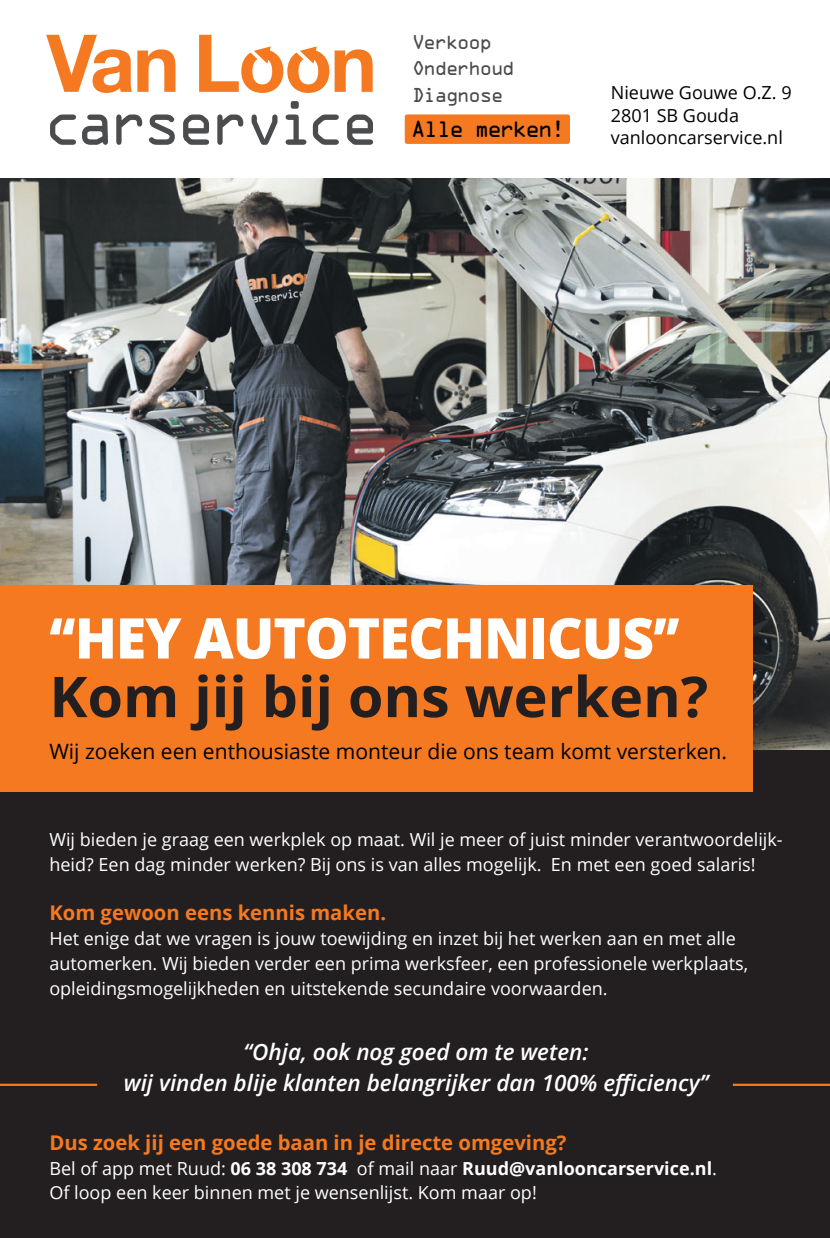
<style>
.page{position:relative;width:830px;height:1238px;background:#fff}
.page>*{position:absolute;margin:0;border:0;box-sizing:border-box;transform-origin:0 0}
.t1{font:800 56.25px "Open Sans";letter-spacing:-.02em;color:#fff}
.t2{font:700 56.25px "Open Sans";color:#231f20}
.t3{font:italic 600 22.5px/31.5px "Open Sans";color:#fff;text-align:center}
.t4{font:21.15px "Open Sans";color:#000001}
.t5{font:21.15px "OCRA Std";letter-spacing:-.12em;color:#000001}
.t6{font:700 20.25px "Open Sans";color:#f47921}
.t7{font:18px/24.8px "Open Sans";color:#fff}
.t8{font:18px/22.5px "Open Sans";color:#000001}
.t9{font:18px/26.6px "OCRA Std";letter-spacing:-.1em;color:#4b4c4d}
.s1{font-weight:700}
</style>
<div class="page">
<svg style="left:46px;top:35px;width:129px;height:58px"></svg>
<svg style="left:199px;top:35px;width:173px;height:58px"></svg>
<svg style="left:50px;top:114px;width:26px;height:31px"></svg>
<svg style="left:82px;top:114px;width:26px;height:31px"></svg>
<svg style="left:116px;top:114px;width:26px;height:31px"></svg>
<svg style="left:149px;top:114px;width:26px;height:31px"></svg>
<svg style="left:183px;top:114px;width:26px;height:31px"></svg>
<svg style="left:217px;top:114px;width:26px;height:31px"></svg>
<svg style="left:251px;top:114px;width:26px;height:31px"></svg>
<svg style="left:285px;top:101px;width:21px;height:44px"></svg>
<svg style="left:313px;top:114px;width:25px;height:31px"></svg>
<svg style="left:347px;top:114px;width:26px;height:31px"></svg>
<div style="left:404px;top:114px;width:165px;height:30px;background:#f47921;border-radius:2px"></div>
<img style="left:0;top:178px;width:829px;height:572px">
<div style="left:0;top:750px;width:829px;height:487px;background:#231f20"></div>
<div style="left:0;top:585px;width:752px;height:207px;background:#f47921"></div>
<hr style="left:0;top:1083px;width:97px;height:2px;background:#f47921">
<hr style="left:732px;top:1083px;width:97px;height:2px;background:#f47921">
<p class="t9" style="left:412px;top:30px;width:104px">Verkoop<br>Onderhoud<br>Diagnose</p>
<p class="t5" style="left:411px;top:120px;width:156px">Alle merken!</p>
<p class="t8" style="left:610px;top:81px;width:182px">Nieuwe Gouwe O.Z. 9<br>2801 SB Gouda vanlooncarservice.nl</p>
<h1 class="t1" style="left:49px;top:595px;width:631px">‘‘HEY AUTOTECHNICUS’’</h1>
<h1 class="t2" style="left:49px;top:657px;width:660px">Kom jij bij ons werken?</h1>
<p class="t4" style="left:49px;top:737px;width:679px">Wij zoeken een enthousiaste monteur die ons team komt versterken.</p>
<p class="t7" style="left:49px;top:826px;width:734px">Wij bieden je graag een werkplek op maat. Wil je meer of juist minder verantwoordelijk&shy;heid? Een dag minder werken? Bij ons is van alles mogelijk. En met een goed salaris!</p>
<p class="t6" style="left:49px;top:898px;width:338px">Kom gewoon eens kennis maken.</p>
<p class="t7" style="left:49px;top:925px;width:699px">Het enige dat we vragen is jouw toewijding en inzet bij het werken aan en met alle automerken. Wij bieden verder een prima werksfeer, een professionele werkplaats, opleidingsmogelijkheden en uitstekende secundaire voorwaarden.</p>
<p class="t3" style="left:124px;top:1035px;width:585px">‘‘Ohja, ook nog goed om te weten:<br>wij vinden blije klanten belangrijker dan 100% efficiency’’</p>
<p class="t6" style="left:49px;top:1128px;width:518px">Dus zoek jij een goede baan in je directe omgeving?</p>
<p class="t7" style="left:49px;top:1155px;width:668px">Bel of app met Ruud: <span class="s1">06 38 308 734</span> of mail naar <span class="s1">Ruud@vanlooncarservice.nl</span>.<br>Of loop een keer binnen met je wensenlijst. Kom maar op!</p>
</div>
